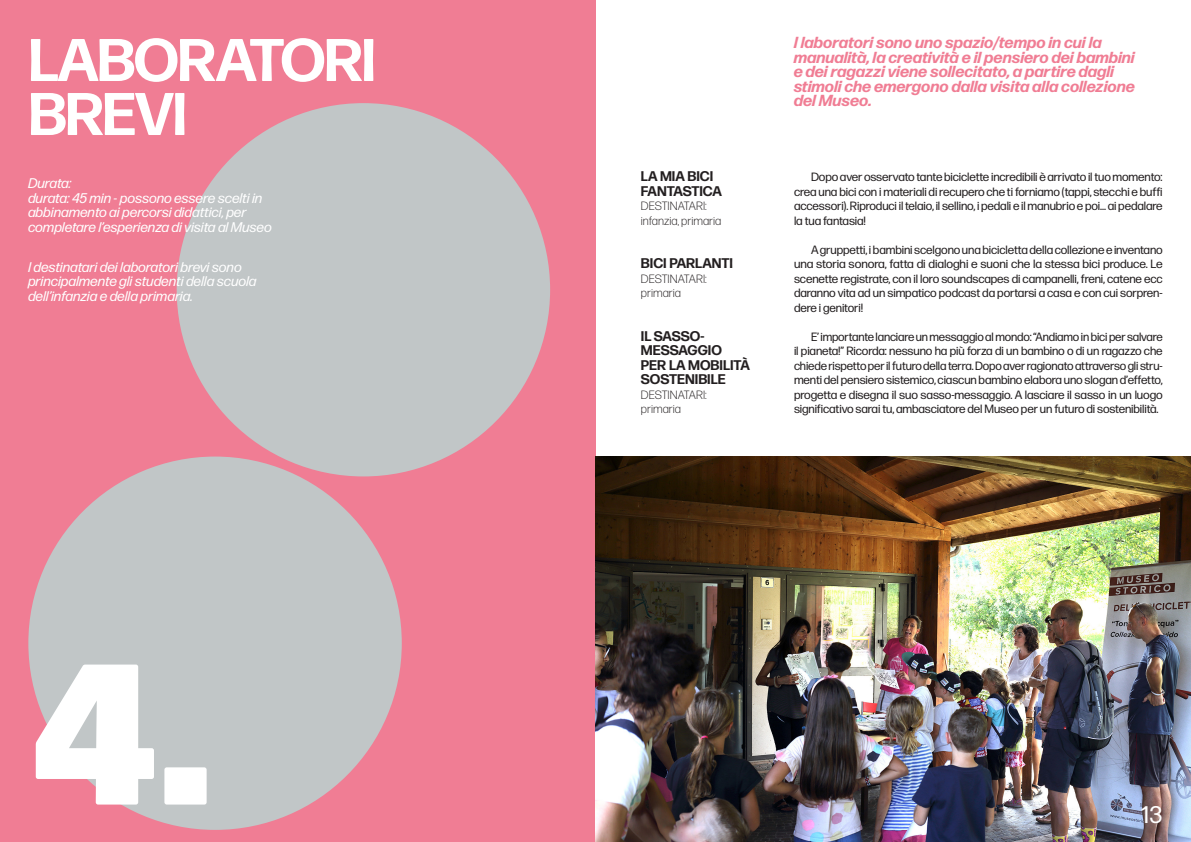
<style>
.page{position:relative;width:1191px;height:842px;background:#fff}
.page>*{position:absolute;margin:0;border:0;box-sizing:border-box;transform-origin:0 0}
.t1{font:900 200px "Forma DJR Text";color:#fff}
.TITOLI_APERTURA{font:700 60px/54px "Forma DJR Text";letter-spacing:-.025em;color:#fff}
.t2{font:24px "Forma DJR Text";color:#fff}
.ESTRATTI{font:italic 700 16px/14.5px "Forma DJR Text";color:#f07d94}
.INFO_DI_APERTURA{font:italic 14px/14.5px "Forma DJR Text";color:#fff}
.TITOLI_SEZIONI{font:700 14px/14.5px "Forma DJR Text";color:#231f20}
.TESTO_GIUSTIFICATO{font:12px/14.5px "Forma DJR Text";letter-spacing:-.01em;color:#231f20;text-align:justify}
.TITOLI_SEZIONI-2{font:300 12px/14.5px "Forma DJR Text";color:#231f20}
</style>
<div class="page">
<div style="left:0;top:0;width:595px;height:842px;background:#f07d94"></div>
<div style="left:177px;top:103px;width:373px;height:373px;background:#c1c6c7;border-radius:50%"></div>
<div style="left:28px;top:457px;width:374px;height:373px;background:#c1c6c7;border-radius:50%"></div>
<img style="left:595px;top:456px;width:596px;height:386px">
<p class="TITOLI_APERTURA" style="left:28px;top:32px;width:349px">LABORATORI<br>BREVI</p>
<p class="ESTRATTI" style="left:794px;top:35px;width:343px">I laboratori sono uno spazio/tempo in cui la manualità, la creatività e il pensiero dei bambini e dei ragazzi viene sollecitato, a partire dagli stimoli che emergono dalla visita alla collezione del Museo.</p>
<p class="INFO_DI_APERTURA" style="left:28px;top:175px;width:245px">Durata:<br>durata: 45 min - possono essere scelti in abbinamento ai percorsi didattici, per completare l’esperienza di visita al Museo</p>
<p class="INFO_DI_APERTURA" style="left:28px;top:259px;width:230px">I destinatari dei laboratori brevi sono principalmente gli studenti della scuola dell’infanzia e della primaria.</p>
<p class="t1" style="left:28px;top:573px;width:185px">4.</p>
<p class="TITOLI_SEZIONI" style="left:641px;top:169px;width:83px">LA MIA BICI<br>FANTASTICA</p>
<p class="TITOLI_SEZIONI-2" style="left:641px;top:198px;width:82px">DESTINATARI: infanzia, primaria</p>
<p class="TITOLI_SEZIONI" style="left:641px;top:256px;width:94px">BICI PARLANTI</p>
<p class="TITOLI_SEZIONI-2" style="left:641px;top:271px;width:67px">DESTINATARI: primaria</p>
<p class="TITOLI_SEZIONI" style="left:641px;top:328px;width:110px">IL SASSO-<br>MESSAGGIO<br>PER LA MOBILITÀ<br>SOSTENIBILE</p>
<p class="TITOLI_SEZIONI-2" style="left:641px;top:387px;width:67px">DESTINATARI: primaria</p>
<p class="TESTO_GIUSTIFICATO" style="left:794px;top:169px;width:370px;text-indent:17px">Dopo aver osservato tante biciclette incredibili è arrivato il tuo momento: crea una bici con i materiali di recupero che ti forniamo (tappi, stecchi e buffi accessori). Riproduci il telaio, il sellino, i pedali e il manubrio e poi… ai pedalare la tua fantasia!</p>
<p class="TESTO_GIUSTIFICATO" style="left:794px;top:242px;width:370px;text-indent:17px">A gruppetti, i bambini scelgono una bicicletta della collezione e inventano una storia sonora, fatta di dialoghi e suoni che la stessa bici produce. Le scenette registrate, con il loro soundscapes di campanelli, freni, catene ecc daranno vita ad un simpatico podcast da portarsi a casa e con cui sorpren&shy;dere i genitori!</p>
<p class="TESTO_GIUSTIFICATO" style="left:794px;top:329px;width:370px;text-indent:17px">E’ importante lanciare un messaggio al mondo: “Andiamo in bici per salvare il pianeta!” Ricorda: nessuno ha più forza di un bambino o di un ragazzo che chiede rispetto per il futuro della terra. Dopo aver ragionato attraverso gli stru&shy;menti del pensiero sistemico, ciascun bambino elabora uno slogan d’effetto, progetta e disegna il suo sasso-messaggio. A lasciare il sasso in un luogo significativo sarai tu, ambasciatore del Museo per un futuro di sostenibilità.</p>
<p class="t2" style="left:1141px;top:799px;width:23px">13</p>
</div>
